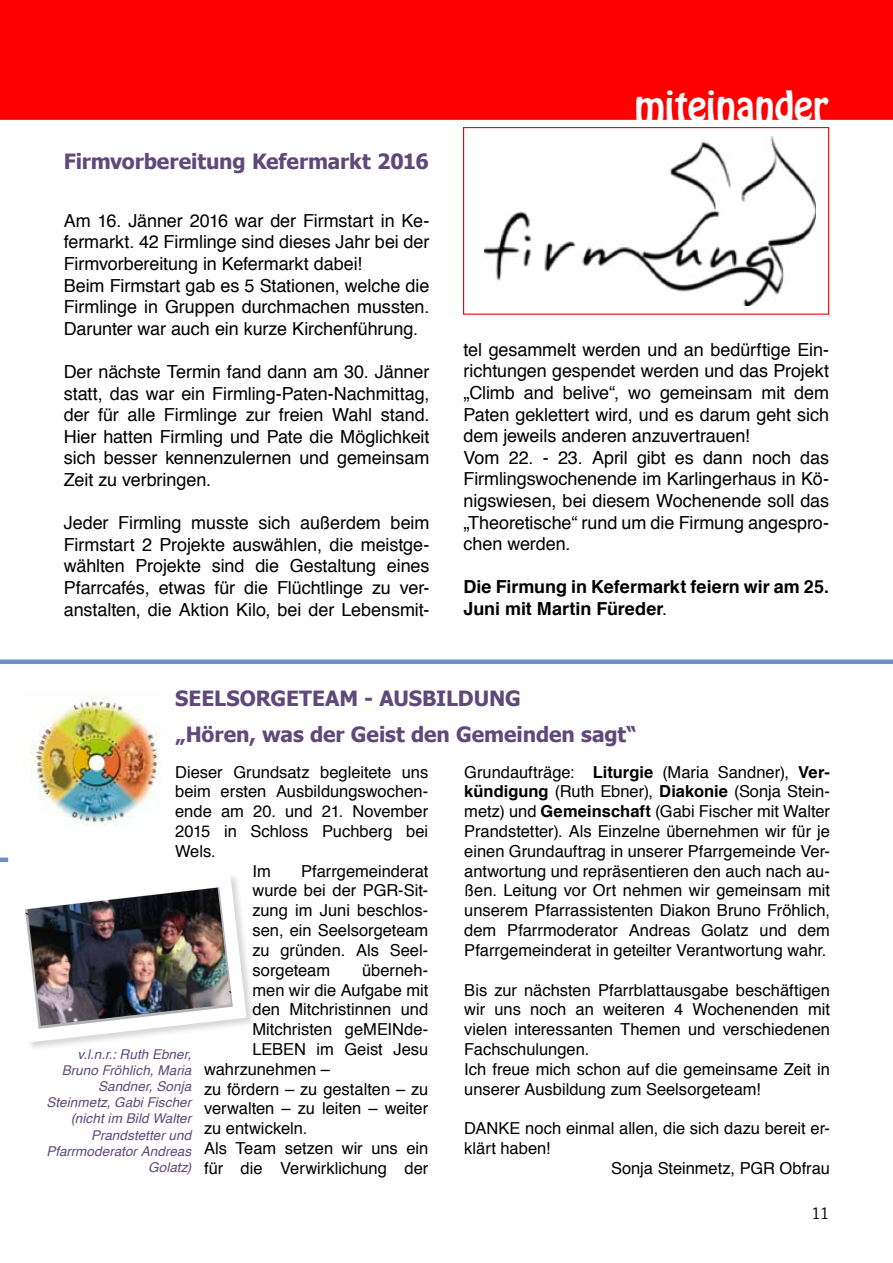
<style>
.page{position:relative;width:893px;height:1263px;background:#fff}
.page>*{position:absolute;margin:0;border:0;box-sizing:border-box;transform-origin:0 0}
.t1{font:36px "Hobo Std";color:#fff}
.t2{font:700 21px/36px "Tahoma";letter-spacing:-.005em;color:#5f497a}
.t3{font:18px/21.6px "Helvetica";letter-spacing:-.005em;color:#000}
.t4{font:700 18px/21.6px "Helvetica";color:#000}
.t5{font:16.5px/19.8px "Helvetica";color:#000;text-align:justify}
.t6{font:15px "Euphemia UCAS";color:#000}
.t7{font:italic 13.5px/16.2px "Helvetica";letter-spacing:.005em;color:#5f497a;text-align:right}
.s1{font-weight:400}
.s2{font-weight:700}
</style>
<div class="page">
<div style="left:0;top:0;width:893px;height:120px;background:#f00"></div>
<div style="left:0;top:659px;width:893px;height:5px;background:#6991c6"></div>
<img style="left:485px;top:136px;width:330px;height:169px">
<div style="left:463px;top:127px;width:366px;height:188px;border:1px solid #f00"></div>
<div style="left:0;top:857px;width:8px;height:5px;background:#6991c6"></div>
<svg style="left:25px;top:876px;width:228px;height:172px"></svg>
<img style="left:28px;top:888px;width:203px;height:138px">
<img style="left:31px;top:696px;width:129px;height:131px">
<p class="t2" style="left:64px;top:142px;width:367px">Firmvorbereitung Kefermarkt 2016</p>
<p class="t3" style="left:64px;top:210px;width:367px">Am 16. Jänner 2016 war der Firmstart in Ke&shy;fermarkt. 42 Firmlinge sind dieses Jahr bei der Firmvorbereitung in Kefermarkt dabei!<br>Beim Firmstart gab es 5 Stationen, welche die Firmlinge in Gruppen durchmachen mussten.<br>Darunter war auch ein kurze Kirchenführung.</p>
<p class="t3" style="left:64px;top:361px;width:367px;text-align:justify">Der nächste Termin fand dann am 30. Jänner statt, das war ein Firmling-Paten-Nachmittag, der für alle Firmlinge zur freien Wahl stand.<br>Hier hatten Firmling und Pate die Möglichkeit sich besser kennenzulernen und gemeinsam Zeit zu verbringen.</p>
<p class="t3" style="left:64px;top:513px;width:367px;text-align:justify">Jeder Firmling musste sich außerdem beim Firmstart 2 Projekte auswählen, die meistge&shy;wählten Projekte sind die Gestaltung eines Pfarrcafés, etwas für die Flüchtlinge zu ver&shy;anstalten, die Aktion Kilo, bei der Lebensmit-</p>
<h1 class="t1" style="left:635px;top:81px;width:195px">miteinander</h1>
<p class="t3" style="left:463px;top:339px;width:367px">tel gesammelt werden und an bedürftige Ein&shy;richtungen gespendet werden und das Projekt „Climb and belive“, wo gemeinsam mit dem Paten geklettert wird, und es darum geht sich dem jeweils anderen anzuvertrauen!<br>Vom 22. - 23. April gibt es dann noch das Firmlingswochenende im Karlingerhaus in Kö&shy;nigswiesen, bei diesem Wochenende soll das „Theoretische“ rund um die Firmung angespro&shy;chen werden.</p>
<p class="t4" style="left:463px;top:576px;width:367px">Die Firmung in Kefermarkt feiern wir am 25.<br>Juni mit Martin Füreder<span class="s1">.</span></p>
<p class="t2" style="left:175px;top:679px;width:463px">SEELSORGETEAM - AUSBILDUNG<br>„Hören, was der Geist den Gemeinden sagt“</p>
<p class="t5" style="left:175px;top:762px;width:255px">Dieser Grundsatz begleitete uns</p>
<p class="t5" style="left:175px;top:782px;width:255px">beim ersten Ausbildungswochen-</p>
<p class="t5" style="left:175px;top:802px;width:255px">ende am 20. und 21. November</p>
<p class="t5" style="left:175px;top:822px;width:255px">2015 in Schloss Puchberg bei</p>
<p class="t5" style="left:175px;top:842px;width:42px">Wels.</p>
<p class="t5" style="left:253px;top:861px;width:20px">Im</p>
<p class="t5" style="left:253px;top:861px;width:177px;text-indent:49px">Pfarrgemeinderat wurde bei der PGR-Sit&shy;zung im Juni beschlos&shy;sen, ein Seelsorgeteam zu gründen. Als Seel&shy;sorgeteam</p>
<p class="t5" style="left:362px;top:960px;width:68px">überneh-</p>
<p class="t5" style="left:253px;top:980px;width:177px">men wir die Aufgabe mit</p>
<p class="t5" style="left:253px;top:1000px;width:177px">den Mitchristinnen und</p>
<p class="t5" style="left:253px;top:1020px;width:177px">Mitchristen geMEINde-</p>
<p class="t5" style="left:253px;top:1040px;width:177px">LEBEN im Geist Jesu</p>
<p class="t5" style="left:204px;top:1059px;width:127px">wahrzunehmen –</p>
<p class="t5" style="left:204px;top:1079px;width:226px">zu fördern – zu gestalten – zu</p>
<p class="t5" style="left:204px;top:1099px;width:226px">verwalten – zu leiten – weiter</p>
<p class="t5" style="left:204px;top:1119px;width:105px">zu entwickeln.</p>
<p class="t5" style="left:204px;top:1139px;width:226px">Als Team setzen wir uns ein</p>
<p class="t5" style="left:204px;top:1158px;width:226px">für die Verwirklichung der</p>
<p class="t7" style="left:46px;top:1046px;width:146px">v.l.n.r.: Ruth Ebner,<br>Bruno Fröhlich, Maria<br>Sandner, Sonja<br>Steinmetz, Gabi Fischer (nicht im Bild Walter<br>Prandstetter und<br>Pfarrmoderator Andreas<br>Golatz)</p>
<p class="t5" style="left:464px;top:762px;width:367px">Grundaufträge: <span class="s2">Liturgie</span> (Maria Sandner), <span class="s2">Ver&shy;kündigung</span> (Ruth Ebner), <span class="s2">Diakonie</span> (Sonja Stein&shy;metz) und <span class="s2">Gemeinschaft</span> (Gabi Fischer mit Walter Prandstetter). Als Einzelne übernehmen wir für je einen Grundauftrag in unserer Pfarrgemeinde Ver&shy;antwortung und repräsentieren den auch nach au&shy;ßen. Leitung vor Ort nehmen wir gemeinsam mit unserem Pfarrassistenten Diakon Bruno Fröhlich, dem Pfarrmoderator Andreas Golatz und dem Pfarrgemeinderat in geteilter Verantwortung wahr.</p>
<p class="t5" style="left:464px;top:980px;width:367px;text-align:left">Bis zur nächsten Pfarrblattausgabe beschäftigen wir uns noch an weiteren 4 Wochenenden mit vielen interessanten Themen und verschiedenen Fachschulungen.<br>Ich freue mich schon auf die gemeinsame Zeit in unserer Ausbildung zum Seelsorgeteam!</p>
<p class="t5" style="left:464px;top:1119px;width:367px">DANKE noch einmal allen, die sich dazu bereit er-</p>
<p class="t5" style="left:464px;top:1139px;width:88px">klärt haben!</p>
<p class="t5" style="left:611px;top:1158px;width:220px">Sonja Steinmetz, PGR Obfrau</p>
<p class="t6" style="left:812px;top:1203px;width:19px">11</p>
</div>
